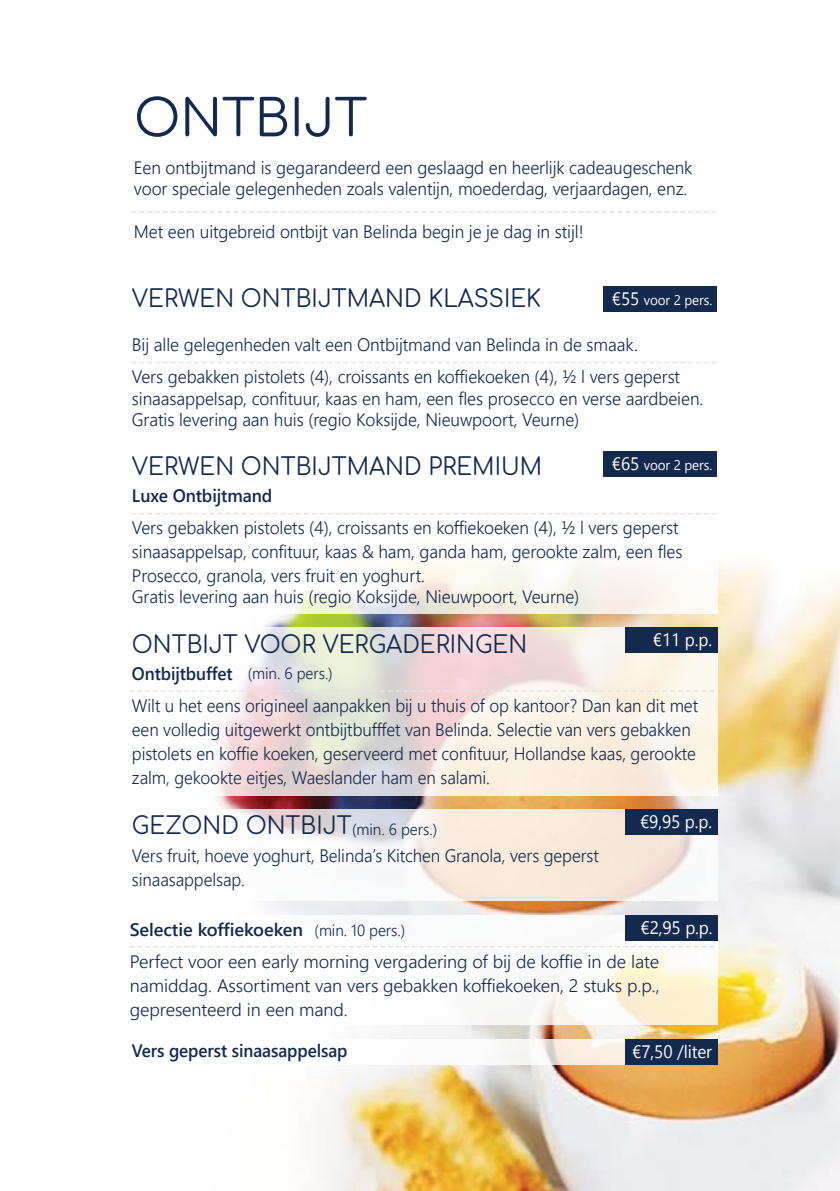
<style>
.page{position:relative;width:840px;height:1191px;background:#fff}
.page>*{position:absolute;margin:0;border:0;box-sizing:border-box;transform-origin:0 0}
.t1{font:50.6px "Comfortaa";letter-spacing:-.005em;color:#13294e}
.t2{font:24px "Comfortaa";color:#13294e;scale:.95 1}
.t3{font:300 18px/24px "Segoe UI";letter-spacing:-.005em;color:#13294e}
.t4{font:300 18px/24px "Segoe UI";letter-spacing:-.005em;color:#13294e;scale:.95 1}
.t5{font:600 18px "Segoe UI";letter-spacing:-.005em;color:#13294e;scale:.95 1}
.t6{font:18px "Segoe UI";letter-spacing:-.005em;color:#fff;scale:.95 1}
.t7{font:600 18px "Segoe UI";letter-spacing:-.005em;color:#13294e}
.t8{font:300 16px "Segoe UI";letter-spacing:-.005em;color:#13294e}
.t9{font:14px "Segoe UI";letter-spacing:-.005em;color:#fff;scale:.95 1}
.s1{font-size:18px}
.s2{font-family:"Segoe UI";font-weight:300;font-size:16px}
</style>
<div class="page">
<img style="left:215px;top:513px;width:624px;height:678px">
<div style="left:123px;top:915px;width:593px;height:110px;background:#fff"></div>
<div style="left:123px;top:1039px;width:593px;height:25px;background:#fff"></div>
<svg style="left:129px;top:627px;width:587px;height:168px"></svg>
<div style="left:123px;top:451px;width:593px;height:162px;background:#fff"></div>
<div style="left:603px;top:286px;width:113px;height:25px;background:#13294e"></div>
<svg style="left:132px;top:362px;width:584px;height:1px"></svg>
<svg style="left:132px;top:211px;width:584px;height:2px"></svg>
<svg style="left:132px;top:513px;width:584px;height:1px"></svg>
<svg style="left:130px;top:690px;width:586px;height:2px"></svg>
<svg style="left:130px;top:946px;width:585px;height:1px"></svg>
<div style="left:603px;top:451px;width:113px;height:25px;background:#13294e"></div>
<div style="left:624px;top:627px;width:92px;height:26px;background:#13294e"></div>
<svg style="left:215px;top:809px;width:501px;height:91px"></svg>
<div style="left:624px;top:809px;width:92px;height:26px;background:#13294e"></div>
<div style="left:624px;top:915px;width:92px;height:26px;background:#13294e"></div>
<div style="left:624px;top:1039px;width:92px;height:26px;background:#13294e"></div>
<h1 class="t1" style="left:134px;top:72px;width:235px">ONTBIJT</h1>
<p class="t3" style="left:134px;top:156px;width:559px;line-height:21.6px">Een ontbijtmand is gegarandeerd een geslaagd en heerlijk cadeaugeschenk voor speciale gelegenheden zoals valentijn, moederdag, verjaardagen, enz.</p>
<p class="t3" style="left:134px;top:219px;width:451px">Met een uitgebreid ontbijt van Belinda begin je je dag in stijl!</p>
<h2 class="t2" style="left:132px;top:276px;width:432px">VERWEN ONTBIJTMAND KLASSIEK</h2>
<p class="t9" style="left:611px;top:288px;width:107px"><span class="s1">€55</span> voor 2 pers.</p>
<p class="t3" style="left:132px;top:328px;width:549px;line-height:32px">Bij alle gelegenheden valt een Ontbijtmand van Belinda in de smaak.<br>Vers gebakken pistolets (4), croissants en koffiekoeken (4), ½ l vers geperst</p>
<p class="t3" style="left:132px;top:387px;width:572px;line-height:21.6px">sinaasappelsap, confituur, kaas en ham, een fles prosecco en verse aardbeien.<br>Gratis levering aan huis (regio Koksijde, Nieuwpoort, Veurne)</p>
<h2 class="t2" style="left:132px;top:444px;width:433px">VERWEN ONTBIJTMAND PREMIUM</h2>
<p class="t9" style="left:611px;top:453px;width:107px"><span class="s1">€65</span> voor 2 pers.</p>
<p class="t7" style="left:132px;top:481px;width:142px">Luxe Ontbijtmand</p>
<p class="t3" style="left:132px;top:515px;width:551px">Vers gebakken pistolets (4), croissants en koffiekoeken (4), ½ l vers geperst sinaasappelsap, confituur, kaas &amp; ham, ganda ham, gerookte zalm, een fles<br>Prosecco, granola, vers fruit en yoghurt.</p>
<p class="t3" style="left:132px;top:584px;width:448px">Gratis levering aan huis (regio Koksijde, Nieuwpoort, Veurne)</p>
<h2 class="t2" style="left:132px;top:622px;width:417px">ONTBIJT VOOR VERGADERINGEN</h2>
<p class="t6" style="left:652px;top:625px;width:64px">€11 p.p.</p>
<p class="t5" style="left:132px;top:659px;width:108px">Ontbijtbuffet</p>
<p class="t4" style="left:132px;top:693px;width:597px">Wilt u het eens origineel aanpakken bij u thuis of op kantoor? Dan kan dit met een volledig uitgewerkt ontbijtbufffet van Belinda. Selectie van vers gebakken pistolets en koffie koeken, geserveerd met confituur, Hollandse kaas, gerookte zalm, gekookte eitjes, Waeslander ham en salami.</p>
<p class="t8" style="left:248px;top:660px;width:86px">(min. 6 pers.)</p>
<h2 class="t2" style="left:132px;top:804px;width:322px">GEZOND ONTBIJT<span class="s2">(min. 6 pers.)</span></h2>
<p class="t6" style="left:639px;top:807px;width:77px">€9,95 p.p.</p>
<p class="t4" style="left:132px;top:843px;width:492px">Vers fruit, hoeve yoghurt, Belinda’s Kitchen Granola, vers geperst sinaasappelsap.</p>
<p class="t6" style="left:640px;top:913px;width:77px">€2,95 p.p.</p>
<p class="t7" style="left:130px;top:914px;width:175px">Selectie koffiekoeken</p>
<p class="t3" style="left:130px;top:948px;width:531px;text-align:justify">Perfect voor een early morning vergadering of bij de koffie in de late namiddag. Assortiment van vers gebakken koffiekoeken, 2 stuks p.p., gepresenteerd in een mand.</p>
<p class="t8" style="left:314px;top:917px;width:92px">(min. 10 pers.)</p>
<p class="t5" style="left:132px;top:1036px;width:228px">Vers geperst sinaasappelsap</p>
<p class="t6" style="left:632px;top:1037px;width:86px">€7,50 /liter</p>
</div>
